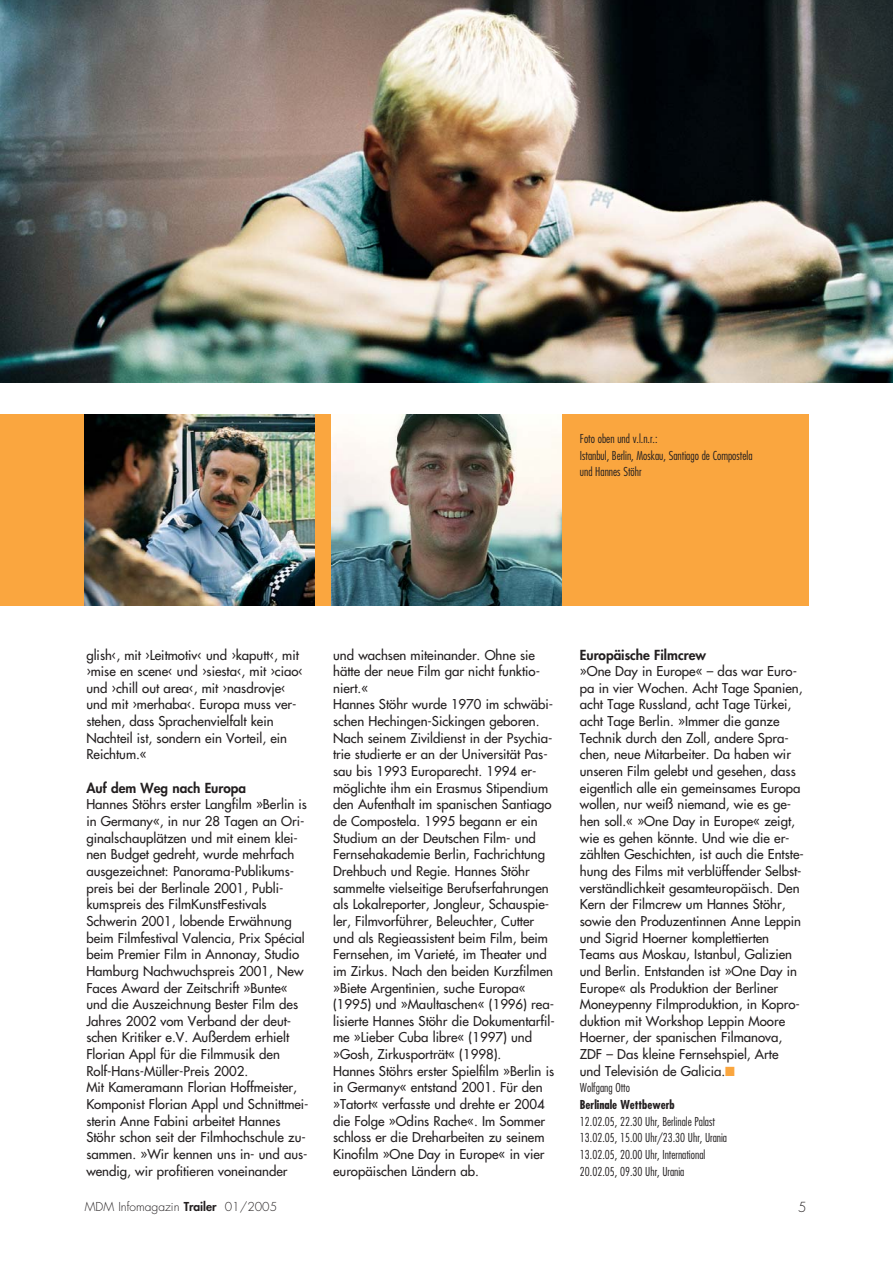
<style>
.page{position:relative;width:893px;height:1263px;background:#fff}
.page>*{position:absolute;margin:0;border:0;box-sizing:border-box;transform-origin:0 0}
.t1{font:800 13.5px "Futura";color:#231f20}
.t2{font:300 13.5px "Futura";color:#231f20}
.t3{font:13.2px/16.6px "Futura";color:#231f20}
.t4{font:300 condensed 12px/16.6px "Futura";color:#231f20}
.t5{font:300 12px "Futura";color:#231f20}
.t6{font:700 condensed 12px "Futura";color:#231f20}
.s1{color:#faa63f}
.s2{font-weight:800}
</style>
<div class="page">
<img style="left:0;top:0;width:892px;height:383px">
<div style="left:0;top:415px;width:808px;height:191px;background:#faa63f"></div>
<img style="left:85px;top:415px;width:229px;height:191px">
<img style="left:331px;top:415px;width:230px;height:191px">
<p class="t4" style="left:580px;top:431px;width:174px">Foto oben und v.l.n.r.:<br>Istanbul, Berlin, Moskau, Santiago de Compostela und Hannes Stöhr</p>
<p class="t3" style="left:86px;top:647px;width:218px">glish‹, mit ›Leitmotiv‹ und ›kaputt‹, mit ›mise en scene‹ und ›siesta‹, mit ›ciao‹ und ›chill out area‹, mit ›nasdrovje‹ und mit ›merhaba‹. Europa muss ver&shy;stehen, dass Sprachenvielfalt kein Nachteil ist, sondern ein Vorteil, ein Reichtum.«</p>
<p class="t1" style="left:86px;top:781px;width:161px">Auf dem Weg nach Europa</p>
<p class="t3" style="left:86px;top:797px;width:224px">Hannes Stöhrs erster Langfilm »Berlin is in Germany«, in nur 28 Tagen an Ori&shy;ginalschauplätzen und mit einem klei&shy;nen Budget gedreht, wurde mehrfach ausgezeichnet: Panorama-Publikums&shy;preis bei der Berlinale 2001, Publi&shy;kumspreis des FilmKunstFestivals Schwerin 2001, lobende Erwähnung beim Filmfestival Valencia, Prix Spécial beim Premier Film in Annonay, Studio Hamburg Nachwuchspreis 2001, New Faces Award der Zeitschrift »Bunte« und die Auszeichnung Bester Film des Jahres 2002 vom Verband der deut&shy;schen Kritiker e.V. Außerdem erhielt Florian Appl für die Filmmusik den Rolf-Hans-Müller-Preis 2002.<br>Mit Kameramann Florian Hoffmeister, Komponist Florian Appl und Schnittmei&shy;sterin Anne Fabini arbeitet Hannes Stöhr schon seit der Filmhochschule zu&shy;sammen. »Wir kennen uns in- und aus&shy;wendig, wir profitieren voneinander</p>
<p class="t3" style="left:333px;top:647px;width:223px">und wachsen miteinander. Ohne sie hätte der neue Film gar nicht funktio&shy;niert.«<br>Hannes Stöhr wurde 1970 im schwäbi&shy;schen Hechingen-Sickingen geboren.<br>Nach seinem Zivildienst in der Psychia&shy;trie studierte er an der Universität Pas&shy;sau bis 1993 Europarecht. 1994 er&shy;möglichte ihm ein Erasmus Stipendium den Aufenthalt im spanischen Santiago de Compostela. 1995 begann er ein Studium an der Deutschen Film- und Fernsehakademie Berlin, Fachrichtung Drehbuch und Regie. Hannes Stöhr sammelte vielseitige Berufserfahrungen als Lokalreporter, Jongleur, Schauspie&shy;ler, Filmvorführer, Beleuchter, Cutter und als Regieassistent beim Film, beim Fernsehen, im Varieté, im Theater und im Zirkus. Nach den beiden Kurzfilmen »Biete Argentinien, suche Europa« (1995) und »Maultaschen« (1996) rea&shy;lisierte Hannes Stöhr die Dokumentarfil&shy;me »Lieber Cuba libre« (1997) und »Gosh, Zirkusporträt« (1998).<br>Hannes Stöhrs erster Spielfilm »Berlin is in Germany« entstand 2001. Für den »Tatort« verfasste und drehte er 2004 die Folge »Odins Rache«. Im Sommer schloss er die Dreharbeiten zu seinem Kinofilm »One Day in Europe« in vier europäischen Ländern ab.</p>
<p class="t1" style="left:580px;top:648px;width:128px">Europäische Filmcrew</p>
<p class="t3" style="left:580px;top:664px;width:225px">»One Day in Europe« – das war Euro&shy;pa in vier Wochen. Acht Tage Spanien, acht Tage Russland, acht Tage Türkei, acht Tage Berlin. »Immer die ganze Technik durch den Zoll, andere Spra&shy;chen, neue Mitarbeiter. Da haben wir unseren Film gelebt und gesehen, dass eigentlich alle ein gemeinsames Europa wollen, nur weiß niemand, wie es ge&shy;hen soll.« »One Day in Europe« zeigt, wie es gehen könnte. Und wie die er&shy;zählten Geschichten, ist auch die Entste&shy;hung des Films mit verblüffender Selbst&shy;verständlichkeit gesamteuropäisch. Den Kern der Filmcrew um Hannes Stöhr, sowie den Produzentinnen Anne Leppin und Sigrid Hoerner komplettierten Teams aus Moskau, Istanbul, Galizien und Berlin. Entstanden ist »One Day in Europe« als Produktion der Berliner Moneypenny Filmproduktion, in Kopro&shy;duktion mit Workshop Leppin Moore Hoerner, der spanischen Filmanova, ZDF – Das kleine Fernsehspiel, Arte<br>und Televisión de Galicia.<span class="s1">■</span></p>
<p class="t4" style="left:580px;top:1080px;width:52px">Wolfgang Otto</p>
<p class="t6" style="left:580px;top:1099px;width:96px">Berlinale Wettbewerb</p>
<p class="t4" style="left:580px;top:1114px;width:149px">12.02.05, 22.30 Uhr, Berlinale Palast 13.02.05, 15.00 Uhr/23.30 Uhr, Urania 13.02.05, 20.00 Uhr, International 20.02.05, 09.30 Uhr, Urania</p>
<p class="t5" style="left:85px;top:1201px;width:194px">MDM Infomagazin <span class="s2">Trailer</span> 01/2005</p>
<p class="t2" style="left:798px;top:1201px;width:10px">5</p>
</div>
